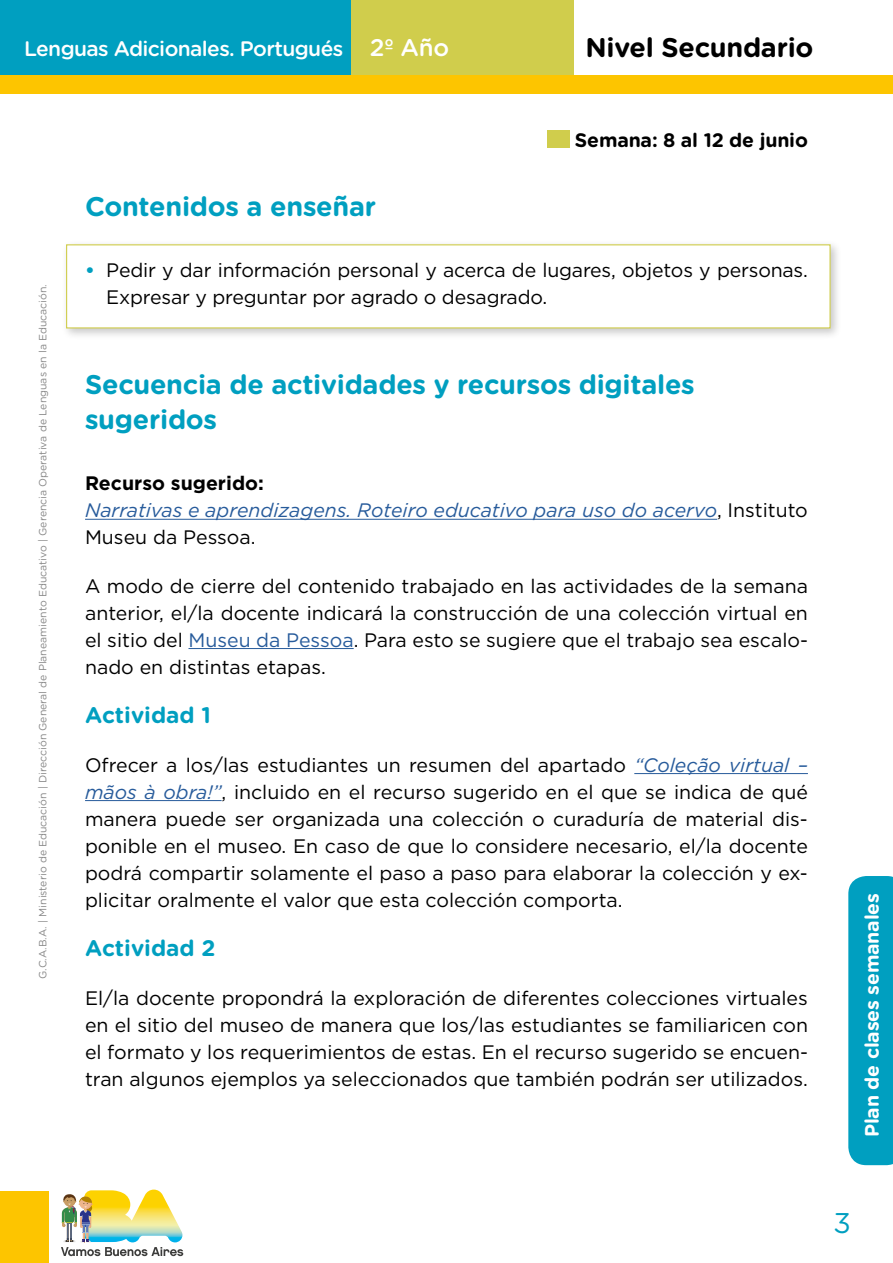
<style>
.page{position:relative;width:893px;height:1263px;background:#fff}
.page>*{position:absolute;margin:0;border:0;box-sizing:border-box;transform-origin:0 0}
.t1{font:28.5px "Gotham Rounded";color:#009fc0}
.t2{font:700 27px/34.5px "Gotham Rounded";letter-spacing:-.01em;color:#009fc0}
.t3{font:700 27px "Gotham Rounded";letter-spacing:-.01em;color:#000}
.t4{font:500 24px "Gotham Rounded";color:#fff}
.t5{font:700 22.5px "Gotham Rounded";color:#009fc0}
.t6{font:500 21px "Gotham Rounded";letter-spacing:-.03em;color:#fff}
.t7{font:19.5px/27px "Gotham";color:#000;text-align:justify}
.t8{font:italic 19.5px/27px "Gotham";color:#275b9b}
.t9{font:700 19.5px "Gotham Rounded";letter-spacing:-.01em;color:#fff}
.t10{font:700 19.5px "Gotham Rounded";letter-spacing:-.01em;color:#000}
.t11{font:10.5px "Gotham Rounded";color:#878787}
.s1{font-weight:700;color:#009fc0}
.s2{font-weight:700;font-style:normal;color:#000}
.s3{font-style:normal;color:#000}
.s4{color:#275b9b}
.s5{font-style:italic;color:#275b9b}
</style>
<div class="page">
<div style="left:0;top:1191px;width:48px;height:72px;background:#fdc500"></div>
<div style="left:0;top:0;width:351px;height:78px;background:#009fc0"></div>
<div style="left:351px;top:0;width:223px;height:78px;background:#d0cd4c"></div>
<div style="left:0;top:75px;width:893px;height:19px;background:#fdc500"></div>
<svg style="left:848px;top:876px;width:45px;height:289px;background:#08a2c2"></svg>
<svg style="left:61px;top:1189px;width:122px;height:67px"></svg>
<div style="left:61px;top:239px;width:781px;height:101px;background:#000;opacity:.22"></div>
<div style="left:66px;top:244px;width:765px;height:84px;background:#fff;border:1px solid #d0cd4c"></div>
<hr style="left:85px;top:519px;width:632px;height:1px;background:#275b9b">
<hr style="left:188px;top:648px;width:166px;height:1px;background:#275b9b">
<hr style="left:634px;top:773px;width:174px;height:1px;background:#275b9b">
<hr style="left:85px;top:800px;width:137px;height:1px;background:#275b9b">
<div style="left:547px;top:130px;width:22px;height:18px;background:#d0cd4c"></div>
<p class="t6" style="left:24px;top:34px;width:321px">Lenguas Adicionales. Portugués</p>
<h2 class="t3" style="left:585px;top:28px;width:230px">Nivel Secundario</h2>
<p class="t4" style="left:370px;top:31px;width:81px">2º Año</p>
<p class="t11" style="left:36px;top:979px;width:696px;rotate:-90deg">G.C.A.B.A. | Ministerio de Educación | Dirección General de Planeamiento Educativo | Gerencia Operativa de Lenguas en la Educación.</p>
<h2 class="t2" style="left:85px;top:188px;width:293px">Contenidos a enseñar</h2>
<p class="t10" style="left:575px;top:125px;width:234px">Semana: 8 al 12 de junio</p>
<p class="t7" style="left:106px;top:256px;width:703px;text-indent:-21px"><span class="s1">•</span> Pedir y dar información personal y acerca de lugares, objetos y personas.<br>Expresar y preguntar por agrado o desagrado.</p>
<h2 class="t2" style="left:85px;top:366px;width:611px">Secuencia de actividades y recursos digitales sugeridos</h2>
<p class="t8" style="left:85px;top:469px;width:724px"><span class="s2">Recurso sugerido:<br></span>Narrativas e aprendizagens. Roteiro educativo para uso do acervo<span class="s3">, Instituto<br>Museu da Pessoa.</span></p>
<p class="t7" style="left:85px;top:572px;width:724px">A modo de cierre del contenido trabajado en las actividades de la semana anterior, el/la docente indicará la construcción de una colección virtual en el sitio del <span class="s4">Museu da Pessoa</span>. Para esto se sugiere que el trabajo sea escalo&shy;nado en distintas etapas.</p>
<p class="t5" style="left:85px;top:699px;width:127px">Actividad 1</p>
<p class="t7" style="left:85px;top:751px;width:724px">Ofrecer a los/las estudiantes un resumen del apartado <span class="s5">“Coleção virtual – mãos à obra!”</span>, incluido en el recurso sugerido en el que se indica de qué manera puede ser organizada una colección o curaduría de material dis&shy;ponible en el museo. En caso de que lo considere necesario, el/la docente podrá compartir solamente el paso a paso para elaborar la colección y ex&shy;plicitar oralmente el valor que esta colección comporta.</p>
<p class="t5" style="left:85px;top:932px;width:132px">Actividad 2</p>
<p class="t7" style="left:85px;top:984px;width:724px">El/la docente propondrá la exploración de diferentes colecciones virtuales en el sitio del museo de manera que los/las estudiantes se familiaricen con el formato y los requerimientos de estas. En el recurso sugerido se encuen&shy;tran algunos ejemplos ya seleccionados que también podrán ser utilizados.</p>
<p class="t9" style="left:858px;top:1137px;width:246px;rotate:-90deg">Plan de clases semanales</p>
<h1 class="t1" style="left:833px;top:1203px;width:19px">3</h1>
</div>
